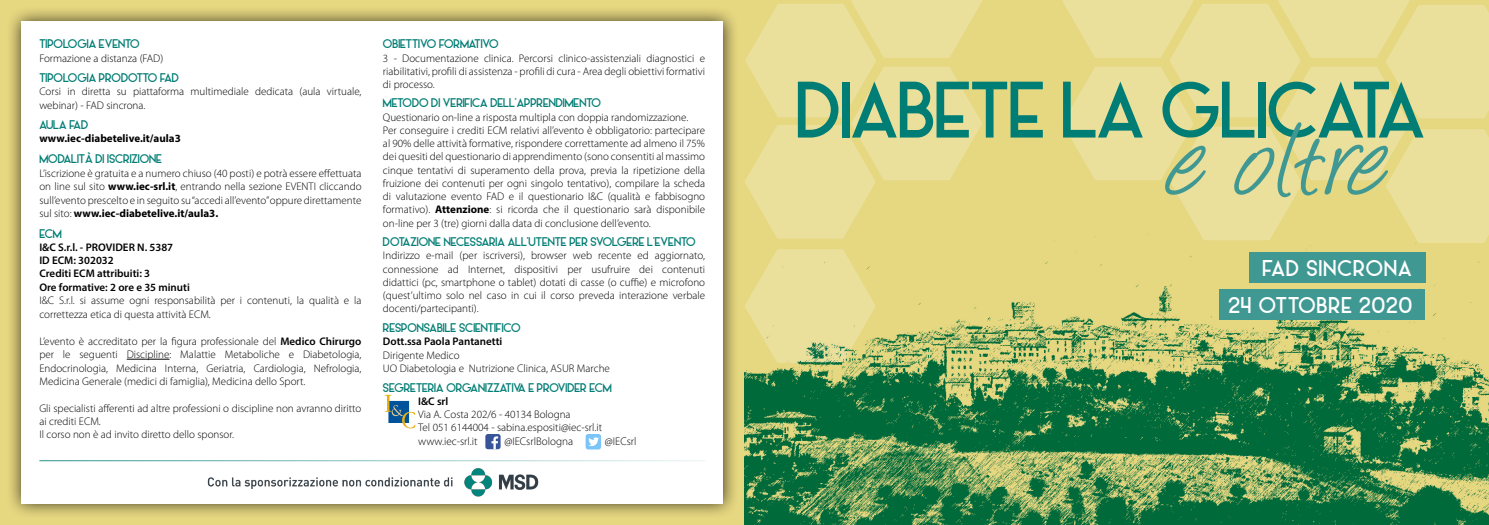
<style>
.page{position:relative;width:1489px;height:525px;background:#fff}
.page>*{position:absolute;margin:0;border:0;box-sizing:border-box;transform-origin:0 0}
.t1{font:italic 121.5px "Angelina";color:#409893}
.t2{font:69.88px "Alpaca Scarlett Demo";letter-spacing:-.01em;color:#007d74}
.t3{font:20px/37.5px "Alpaca Scarlett Demo";letter-spacing:.06em;color:#fff;text-align:right}
.t4{font:300 11.12px "Myriad Pro";color:#000}
.t5{font:300 11px/13.2px "Myriad Pro";color:#000}
.t6{font:11px "Alpaca Scarlett Demo";color:#007d74}
.t7{font:600 11px/13.2px "Myriad Pro";color:#000}
.t8{font:700 11px "Myriad Pro";color:#000}
.s1{font-weight:700}
.s2{font-weight:600}
</style>
<div class="page">
<div style="left:0;top:0;width:1488px;height:524px;background:#e6d781"></div>
<svg style="left:745px;top:0;width:237px;height:217px"></svg>
<svg style="left:1062px;top:0;width:426px;height:217px"></svg>
<div style="left:6px;top:6px;width:732px;height:513px;background:#000;opacity:.75"></div>
<div style="left:21px;top:21px;width:702px;height:482px;background:#fff"></div>
<img style="left:201px;top:461px;width:342px;height:36px">
<img style="left:744px;top:217px;width:744px;height:307px">
<hr style="left:127px;top:359px;width:42px;height:1px;background:#000">
<hr style="left:39px;top:460px;width:666px;height:1px;background:#007d74">
<div style="left:485px;top:434px;width:15px;height:15px;background:#385499;border-radius:3px"></div>
<svg style="left:491px;top:436px;width:7px;height:13px"></svg>
<div style="left:585px;top:434px;width:16px;height:15px;background:#7ac4f7;border-radius:3px"></div>
<svg style="left:588px;top:437px;width:11px;height:9px"></svg>
<div style="left:1248px;top:252px;width:176px;height:30px;background:#409893"></div>
<div style="left:1219px;top:289px;width:205px;height:31px;background:#409893"></div>
<svg style="left:384px;top:394px;width:31px;height:34px"></svg>
<p class="t6" style="left:39px;top:37px;width:102px">TIPOLOGIA EVENTO</p>
<p class="t5" style="left:39px;top:51px;width:125px">Formazione a distanza (FAD)</p>
<p class="t6" style="left:39px;top:70px;width:141px">TIPOLOGIA PRODOTTO FAD</p>
<p class="t5" style="left:39px;top:85px;width:323px">Corsi in diretta su piattaforma multimediale dedicata (aula virtuale, webinar) - FAD sincrona.</p>
<p class="t6" style="left:39px;top:117px;width:50px">AULA FAD</p>
<p class="t8" style="left:39px;top:131px;width:143px">www.iec-diabetelive.it/aula3</p>
<p class="t6" style="left:39px;top:151px;width:124px">MODALITÀ DI ISCRIZIONE</p>
<p class="t5" style="left:39px;top:166px;width:324px;text-align:justify">L’iscrizione è gratuita e a numero chiuso (40 posti) e potrà essere effettuata on line sul sito <span class="s1">www.iec-srl.it</span>, entrando nella sezione EVENTI cliccando sull’evento prescelto e in seguito su “accedi all’evento” oppure direttamente sul sito: <span class="s1">www.iec-diabetelive.it/aula3.</span></p>
<p class="t6" style="left:39px;top:226px;width:24px">ECM</p>
<p class="t7" style="left:39px;top:240px;width:152px">I&amp;C S.r.l. - PROVIDER N. 5387<br>ID ECM: 302032<br>Crediti ECM attribuiti: 3<br>Ore formative: 2 ore e 35 minuti</p>
<p class="t5" style="left:39px;top:293px;width:323px">I&amp;C S.r.l. si assume ogni responsabilità per i contenuti, la qualità e la correttezza etica di questa attività ECM.</p>
<p class="t5" style="left:39px;top:334px;width:323px;text-align:justify">L’evento è accreditato per la figura professionale del <span class="s2">Medico Chirurgo </span>per le seguenti Discipline: Malattie Metaboliche e Diabetologia, Endocrinologia, Medicina Interna, Geriatria, Cardiologia, Nefrologia, Medicina Generale (medici di famiglia), Medicina dello Sport.</p>
<p class="t5" style="left:39px;top:401px;width:323px">Gli specialisti afferenti ad altre professioni o discipline non avranno diritto ai crediti ECM.<br>Il corso non è ad invito diretto dello sponsor.</p>
<p class="t6" style="left:383px;top:37px;width:117px">OBIETTIVO FORMATIVO</p>
<p class="t5" style="left:383px;top:51px;width:324px;text-align:justify">3 - Documentazione clinica. Percorsi clinico-assistenziali diagnostici e riabilitativi, profili di assistenza - profili di cura - Area degli obiettivi formativi di processo.</p>
<p class="t6" style="left:383px;top:96px;width:219px">METODO DI VERIFICA DELL’APPRENDIMENTO</p>
<p class="t5" style="left:383px;top:110px;width:324px">Questionario on-line a risposta multipla con doppia randomizzazione.<br>Per conseguire i crediti ECM relativi all’evento è obbligatorio: partecipare al 90% delle attività formative, rispondere correttamente ad almeno il 75% dei quesiti del questionario di apprendimento (sono consentiti al massimo cinque tentativi di superamento della prova, previa la ripetizione della fruizione dei contenuti per ogni singolo tentativo), compilare la scheda di valutazione evento FAD e il questionario I&amp;C (qualità e fabbisogno formativo). <span class="s1">Attenzione</span>: si ricorda che il questionario sarà disponibile on-line per 3 (tre) giorni dalla data di conclusione dell’evento.</p>
<p class="t6" style="left:383px;top:234px;width:314px">DOTAZIONE NECESSARIA ALL’UTENTE PER SVOLGERE L’EVENTO</p>
<p class="t5" style="left:383px;top:249px;width:323px;text-align:justify">Indirizzo e-mail (per iscriversi), browser web recente ed aggiornato, connessione ad Internet, dispositivi per usufruire dei contenuti didattici (pc, smartphone o tablet) dotati di casse (o cuffie) e microfono (quest’ultimo solo nel caso in cui il corso preveda interazione verbale docenti/partecipanti).</p>
<p class="t6" style="left:383px;top:320px;width:139px">RESPONSABILE SCIENTIFICO</p>
<p class="t7" style="left:383px;top:334px;width:121px">Dott.ssa Paola Pantanetti</p>
<p class="t5" style="left:383px;top:348px;width:228px">Dirigente Medico<br>UO Diabetologia e Nutrizione Clinica, ASUR Marche</p>
<p class="t6" style="left:383px;top:380px;width:230px">SEGRETERIA ORGANIZZATIVA E PROVIDER ECM</p>
<p class="t7" style="left:418px;top:394px;width:32px">I&amp;C srl</p>
<p class="t5" style="left:418px;top:407px;width:185px">Via A. Costa 202/6 - 40134 Bologna<br>Tel 051 6144004 - sabina.espositi@iec-srl.it</p>
<p class="t4" style="left:418px;top:434px;width:61px">www.iec-srl.it</p>
<p class="t4" style="left:504px;top:434px;width:70px">@IECsrlBologna</p>
<p class="t4" style="left:605px;top:434px;width:33px">@IECsrl</p>
<h2 class="t2" style="left:795px;top:64px;width:631px">DIABETE LA GLICATA</h2>
<h1 class="t1" style="left:1166px;top:110px;width:254px">eoltre</h1>
<h3 class="t3" style="left:1228px;top:249px;width:185px">FAD SINCRONA<br>24 OTTOBRE 2020</h3>
</div>
